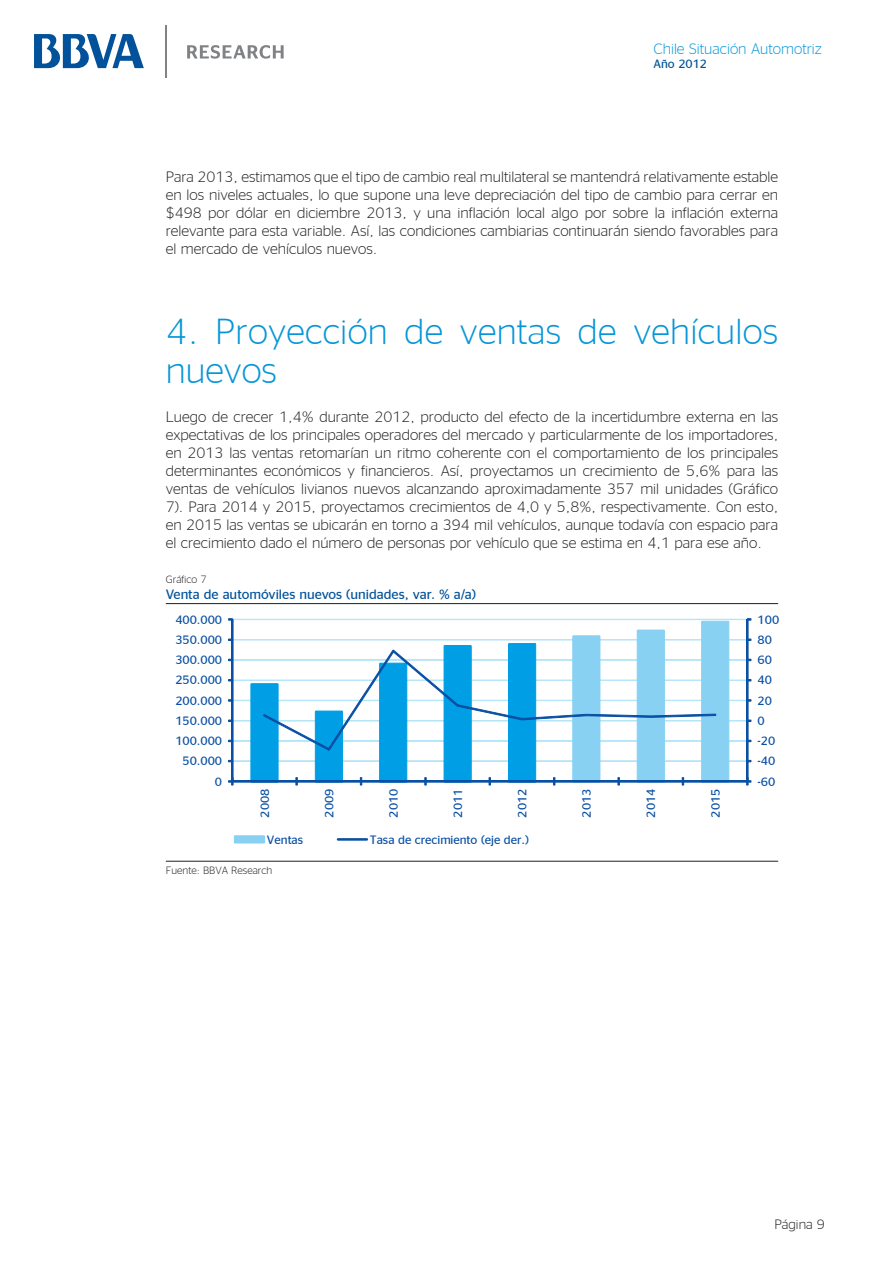
<style>
.page{position:relative;width:893px;height:1263px;background:#fff}
.page>*{position:absolute;margin:0;border:0;box-sizing:border-box;transform-origin:0 0}
.Título_Capítulo{font:300 36px/39px "BBVA Office";letter-spacing:.01em;color:#0696d7}
.C__de_Texto{font:300 15px/18px "BBVA Office";color:#231f20;text-align:justify}
.t1{font:300 15px "BBVA Office";color:#0696d7}
.Tablas_-_2_titular{font:13.5px "BBVA Office";color:#01529a}
.t2{font:300 13.5px "BBVA Office";color:#231f20}
.t3{font:12px "BBVA Office";letter-spacing:-.005em;color:#094fa4}
.t4{font:12px "BBVA Office";color:#01529a}
.Tablas_-_5_fuente{font:300 10.5px "BBVA Office";color:#231f20}
.Num_graf{font:300 10.5px "BBVA Office";color:#231f20}
</style>
<div class="page">
<svg style="left:187px;top:45px;width:97px;height:14px"></svg>
<svg style="left:34px;top:34px;width:110px;height:34px"></svg>
<hr style="left:165px;top:25px;width:2px;height:52px;background:#808285">
<hr style="left:166px;top:603px;width:612px;height:1px;background:#231f20">
<hr style="left:232px;top:761px;width:515px;height:1px;background:#b5e5f9">
<div style="left:232px;top:741px;width:515px;height:1px;background:#b5e5f9;border:1px solid #b5e5f9"></div>
<div style="left:232px;top:720px;width:515px;height:1px;background:#b5e5f9;border:1px solid #b5e5f9"></div>
<div style="left:232px;top:700px;width:515px;height:1px;background:#b5e5f9;border:1px solid #b5e5f9"></div>
<hr style="left:232px;top:680px;width:515px;height:1px;background:#b5e5f9">
<hr style="left:232px;top:660px;width:515px;height:1px;background:#b5e5f9">
<hr style="left:232px;top:639px;width:515px;height:1px;background:#b5e5f9">
<hr style="left:232px;top:619px;width:515px;height:1px;background:#b5e5f9">
<div style="left:251px;top:683px;width:27px;height:98px;background:#009ee5"></div>
<svg style="left:315px;top:750px;width:28px;height:31px"></svg>
<svg style="left:379px;top:750px;width:28px;height:31px"></svg>
<svg style="left:444px;top:645px;width:27px;height:136px"></svg>
<svg style="left:508px;top:643px;width:28px;height:138px"></svg>
<svg style="left:573px;top:636px;width:27px;height:145px"></svg>
<svg style="left:637px;top:630px;width:28px;height:151px"></svg>
<div style="left:701px;top:621px;width:28px;height:160px;background:#89d1f3"></div>
<div style="left:747px;top:619px;width:1px;height:162px;border:1px solid #094fa4"></div>
<div style="left:232px;top:619px;width:1px;height:162px;border:1px solid #094fa4"></div>
<div style="left:232px;top:781px;width:515px;height:1px;border:1px solid #094fa4"></div>
<svg style="left:228px;top:777px;width:5px;height:8px"></svg>
<svg style="left:360px;top:777px;width:2px;height:8px"></svg>
<svg style="left:489px;top:777px;width:2px;height:8px"></svg>
<svg style="left:553px;top:777px;width:2px;height:8px"></svg>
<svg style="left:682px;top:777px;width:2px;height:8px"></svg>
<svg style="left:747px;top:777px;width:4px;height:8px"></svg>
<svg style="left:263px;top:650px;width:453px;height:100px"></svg>
<svg style="left:234px;top:836px;width:31px;height:7px"></svg>
<div style="left:337px;top:838px;width:31px;height:2px;border:1px solid #094fa4"></div>
<hr style="left:166px;top:861px;width:612px;height:1px;background:#231f20">
<p class="t1" style="left:653px;top:40px;width:170px">Chile Situación Automotriz</p>
<p class="t4" style="left:653px;top:57px;width:55px">Año 2012</p>
<p class="C__de_Texto" style="left:166px;top:168px;width:614px">Para 2013, estimamos que el tipo de cambio real multilateral se mantendrá relativamente estable en los niveles actuales, lo que supone una leve depreciación del tipo de cambio para cerrar en $498 por dólar en diciembre 2013, y una inflación local algo por sobre la inflación externa relevante para esta variable. Así, las condiciones cambiarias continuarán siendo favorables para el mercado de vehículos nuevos.</p>
<p class="Título_Capítulo" style="left:166px;top:312px;width:614px">4. Proyección de ventas de vehículos nuevos</p>
<p class="C__de_Texto" style="left:166px;top:408px;width:614px">Luego de crecer 1,4% durante 2012, producto del efecto de la incertidumbre externa en las expectativas de los principales operadores del mercado y particularmente de los importadores, en 2013 las ventas retomarían un ritmo coherente con el comportamiento de los principales determinantes económicos y financieros. Así, proyectamos un crecimiento de 5,6% para las ventas de vehículos livianos nuevos alcanzando aproximadamente 357 mil unidades (Gráfico 7). Para 2014 y 2015, proyectamos crecimientos de 4,0 y 5,8%, respectivamente. Con esto, en 2015 las ventas se ubicarán en torno a 394 mil vehículos, aunque todavía con espacio para el crecimiento dado el número de personas por vehículo que se estima en 4,1 para ese año.</p>
<p class="Num_graf" style="left:166px;top:573px;width:43px">Gráfico 7</p>
<p class="Tablas_-_2_titular" style="left:166px;top:587px;width:312px">Venta de automóviles nuevos (unidades, var. % a/a)</p>
<p class="t3" style="left:175px;top:613px;width:48px">400.000</p>
<p class="t3" style="left:758px;top:613px;width:23px">100</p>
<p class="t3" style="left:175px;top:633px;width:48px">350.000</p>
<p class="t3" style="left:758px;top:633px;width:16px">80</p>
<p class="t3" style="left:175px;top:653px;width:48px">300.000</p>
<p class="t3" style="left:758px;top:653px;width:16px">60</p>
<p class="t3" style="left:175px;top:673px;width:48px">250.000</p>
<p class="t3" style="left:758px;top:673px;width:16px">40</p>
<p class="t3" style="left:175px;top:694px;width:48px">200.000</p>
<p class="t3" style="left:758px;top:694px;width:16px">20</p>
<p class="t3" style="left:175px;top:714px;width:48px">150.000</p>
<p class="t3" style="left:758px;top:714px;width:9px">0</p>
<p class="t3" style="left:175px;top:734px;width:48px">100.000</p>
<p class="t3" style="left:758px;top:734px;width:19px">-20</p>
<p class="t3" style="left:183px;top:754px;width:41px">50.000</p>
<p class="t3" style="left:758px;top:754px;width:19px">-40</p>
<p class="t3" style="left:215px;top:775px;width:9px">0</p>
<p class="t3" style="left:758px;top:775px;width:19px">-60</p>
<p class="t3" style="left:258px;top:817px;width:30px;rotate:-90deg">2008</p>
<p class="t3" style="left:322px;top:817px;width:30px;rotate:-90deg">2009</p>
<p class="t3" style="left:387px;top:817px;width:30px;rotate:-90deg">2010</p>
<p class="t3" style="left:451px;top:817px;width:30px;rotate:-90deg">2011</p>
<p class="t3" style="left:516px;top:817px;width:30px;rotate:-90deg">2012</p>
<p class="t3" style="left:580px;top:817px;width:30px;rotate:-90deg">2013</p>
<p class="t3" style="left:644px;top:817px;width:30px;rotate:-90deg">2014</p>
<p class="t3" style="left:709px;top:817px;width:30px;rotate:-90deg">2015</p>
<p class="t3" style="left:267px;top:833px;width:38px">Ventas</p>
<p class="t3" style="left:370px;top:833px;width:160px">Tasa de crecimiento (eje der.)</p>
<p class="Tablas_-_5_fuente" style="left:166px;top:865px;width:108px">Fuente: BBVA Research</p>
<p class="t2" style="left:774px;top:1217px;width:52px">Página 9</p>
</div>
